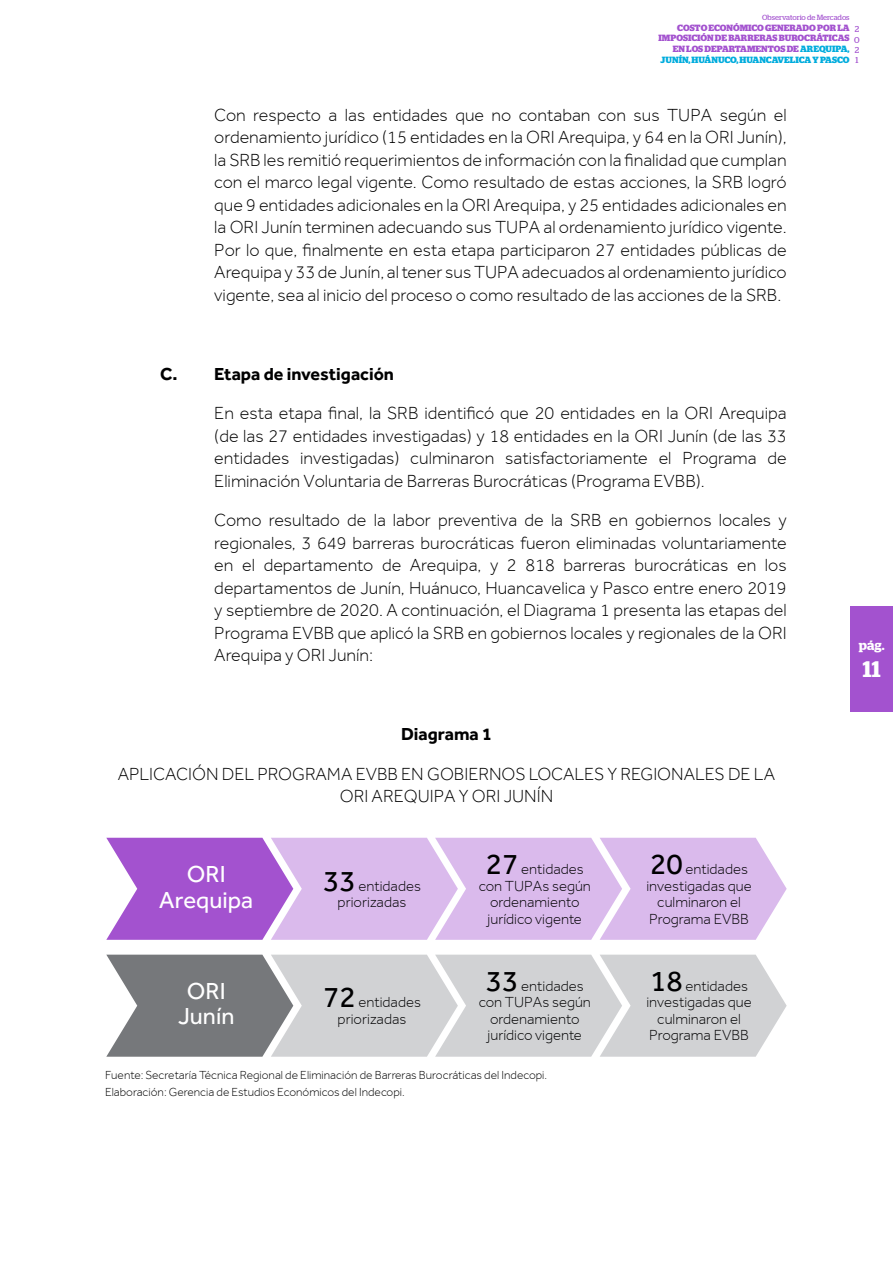
<style>
.page{position:relative;width:893px;height:1263px;background:#fff}
.page>*{position:absolute;margin:0;border:0;box-sizing:border-box;transform-origin:0 0}
.t1{font:24px/25.5px "Effra";color:#fff;text-align:center}
.t2{font:600 22.5px "Stag";color:#fff}
.t3{font:300 18px/22.5px "Effra";color:#000001;text-align:justify}
.t4{font:700 18px "Effra";color:#000001}
.t5{font:300 15px/16.5px "Effra";color:#000001;text-align:center}
.t6{font:600 13.5px "Stag";color:#fff}
.t7{font:300 12px "Effra";color:#000001}
.t8{font:700 9px/10.8px "Stag";color:#a352cf;text-align:right}
.t9{font:8.55px/10.4px "Stag";color:#a352cf;text-align:justify}
.t10{font:7.5px "Stag";letter-spacing:-.005em;color:#a352cf}
.s1{color:#00acdd}
.s2{font-weight:400;font-size:30px}
</style>
<div class="page">
<div style="left:850px;top:606px;width:43px;height:106px;background:#a352cf"></div>
<svg style="left:106px;top:838px;width:681px;height:102px;background:#d0a7e6"></svg>
<svg style="left:106px;top:955px;width:681px;height:102px;background:#c0c1c3"></svg>
<p class="t10" style="left:762px;top:13px;width:89px">Observatorio de Mercados</p>
<p class="t8" style="left:659px;top:22px;width:193px">COSTO ECONÓMICO GENERADO POR LA IMPOSICIÓN DE BARRERAS BUROCRÁTICAS EN LOS DEPARTAMENTOS DE <span class="s1">AREQUIPA, JUNÍN, HUÁNUCO, HUANCAVELICA Y PASCO</span></p>
<p class="t9" style="left:854px;top:24px;width:7px">2<br>0<br>2<br>1</p>
<p class="t3" style="left:214px;top:104px;width:574px">Con respecto a las entidades que no contaban con sus TUPA según el ordenamiento jurídico (15 entidades en la ORI Arequipa, y 64 en la ORI Junín), la SRB les remitió requerimientos de información con la finalidad que cumplan con el marco legal vigente. Como resultado de estas acciones, la SRB logró que 9 entidades adicionales en la ORI Arequipa, y 25 entidades adicionales en la ORI Junín terminen adecuando sus TUPA al ordenamiento jurídico vigente.<br>Por lo que, finalmente en esta etapa participaron 27 entidades públicas de Arequipa y 33 de Junín, al tener sus TUPA adecuados al ordenamiento jurídico vigente, sea al inicio del proceso o como resultado de las acciones de la SRB.</p>
<p class="t4" style="left:160px;top:363px;width:235px">C. Etapa de investigación</p>
<p class="t3" style="left:214px;top:402px;width:574px">En esta etapa final, la SRB identificó que 20 entidades en la ORI Arequipa (de las 27 entidades investigadas) y 18 entidades en la ORI Junín (de las 33 entidades investigadas) culminaron satisfactoriamente el Programa de Eliminación Voluntaria de Barreras Burocráticas (Programa EVBB).</p>
<p class="t3" style="left:214px;top:509px;width:574px">Como resultado de la labor preventiva de la SRB en gobiernos locales y regionales, 3 649 barreras burocráticas fueron eliminadas voluntariamente en el departamento de Arequipa, y 2 818 barreras burocráticas en los departamentos de Junín, Huánuco, Huancavelica y Pasco entre enero 2019 y septiembre de 2020. A continuación, el Diagrama 1 presenta las etapas del Programa EVBB que aplicó la SRB en gobiernos locales y regionales de la ORI Arequipa y ORI Junín:</p>
<p class="t4" style="left:401px;top:723px;width:92px">Diagrama 1</p>
<p class="t3" style="left:118px;top:763px;width:659px;text-align:center">APLICACIÓN DEL PROGRAMA EVBB EN GOBIERNOS LOCALES Y REGIONALES DE LA<br>ORI AREQUIPA Y ORI JUNÍN</p>
<p class="t1" style="left:159px;top:861px;width:95px">ORI<br>Arequipa</p>
<p class="t1" style="left:187px;top:978px;width:40px">ORI</p>
<p class="t1" style="left:178px;top:1003px;width:58px">Junín</p>
<p class="t5" style="left:323px;top:877px;width:100px"><span class="s2">33</span> entidades priorizadas</p>
<p class="t5" style="left:323px;top:994px;width:100px"><span class="s2">72</span> entidades priorizadas</p>
<p class="t5" style="left:479px;top:861px;width:114px"><span class="s2">27</span> entidades con TUPAs según ordenamiento jurídico vigente</p>
<p class="t5" style="left:479px;top:978px;width:114px"><span class="s2">33</span> entidades con TUPAs según ordenamiento jurídico vigente</p>
<p class="t7" style="left:105px;top:1069px;width:444px">Fuente: Secretaría Técnica Regional de Eliminación de Barreras Burocráticas del Indecopi.</p>
<p class="t7" style="left:105px;top:1085px;width:301px">Elaboración: Gerencia de Estudios Económicos del Indecopi.</p>
<p class="t5" style="left:646px;top:861px;width:107px"><span class="s2">20</span> entidades investigadas que culminaron el<br>Programa EVBB</p>
<p class="t5" style="left:646px;top:978px;width:107px"><span class="s2">18</span> entidades investigadas que culminaron el<br>Programa EVBB</p>
<p class="t6" style="left:859px;top:637px;width:27px">pág.</p>
<p class="t2" style="left:863px;top:655px;width:19px">11</p>
</div>
